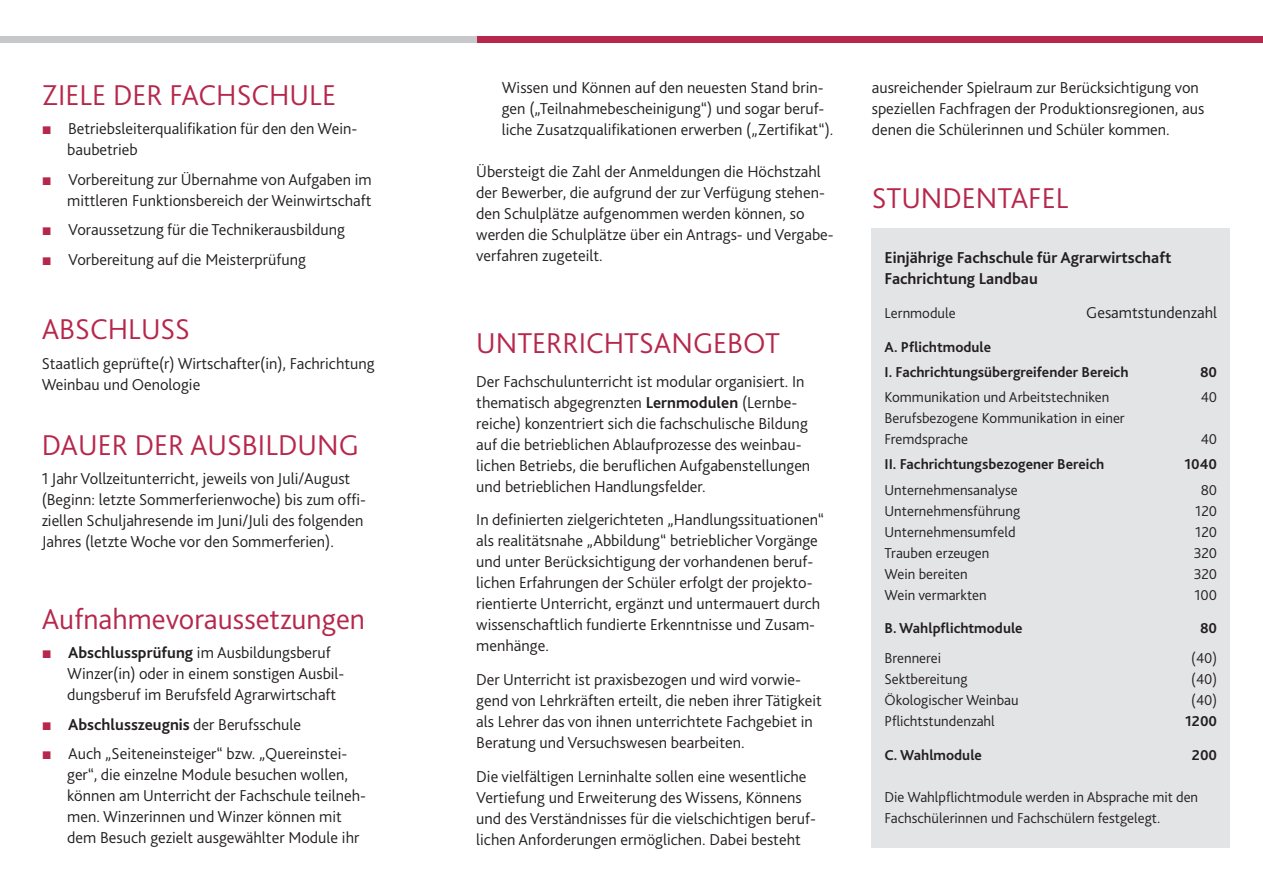
<style>
.page{position:relative;width:1263px;height:893px;background:#fff}
.page>*{position:absolute;margin:0;border:0;box-sizing:border-box;transform-origin:0 0}
.Text_normal{font:300 30px "Bliss 2";color:#b6274b}
.Überschrift{font:300 30px "Bliss 2";color:#b6274b}
.Text_normal-2{font:300 16.5px/21px "Bliss 2";color:#231f20}
.Text_normal-3{font:700 16.5px "Bliss 2";color:#231f20}
.Text_normal-4{font:300 15px/21px "Bliss 2";color:#231f20}
.Text_normal-5{font:700 15px "Bliss 2";color:#231f20}
.s1{font-family:"Arial";font-weight:400;color:#b6274b}
.s2{color:#b6274b}
.s3{font-weight:700;color:#b6274b}
.s4{font-weight:700}
.s5{font-weight:300}
</style>
<div class="page">
<div style="left:476px;top:36px;width:787px;height:6px;background:#b6274b"></div>
<div style="left:0;top:36px;width:476px;height:6px;background:#c7c8ca"></div>
<div style="left:872px;top:229px;width:358px;height:619px;background:#e3e4e6"></div>
<p class="Überschrift" style="left:42px;top:76px;width:296px">ZIELE DER FACHSCHULE</p>
<p class="Text_normal-2" style="left:67px;top:118px;width:292px;text-indent:-26px"><span class="s1">■</span><span class="s2">■</span> Betriebsleiterqualifikation für den den Wein&shy;baubetrieb</p>
<p class="Text_normal-2" style="left:42px;top:169px;width:332px;text-align:right"><span class="s1">■</span><span class="s2">■</span> Vorbereitung zur Übernahme von Aufgaben im mittleren Funktionsbereich der Weinwirtschaft</p>
<p class="Text_normal-2" style="left:42px;top:219px;width:305px"><span class="s1">■</span><span class="s2">■</span> Voraussetzung für die Technikerausbildung</p>
<p class="Text_normal-2" style="left:42px;top:249px;width:266px"><span class="s1">■</span><span class="s2">■</span> Vorbereitung auf die Meisterprüfung</p>
<p class="Text_normal" style="left:42px;top:311px;width:150px">ABSCHLUSS</p>
<p class="Text_normal-2" style="left:42px;top:353px;width:334px">Staatlich geprüfte(r) Wirtschafter(in), Fachrichtung<br>Weinbau und Oenologie</p>
<p class="Text_normal" style="left:42px;top:426px;width:319px">DAUER DER AUSBILDUNG</p>
<p class="Text_normal-2" style="left:42px;top:468px;width:326px">1 Jahr Vollzeitunterricht, jeweils von Juli/August (Beginn: letzte Sommerferienwoche) bis zum offi&shy;ziellen Schuljahresende im Juni/Juli des folgenden Jahres (letzte Woche vor den Sommerferien).</p>
<p class="Text_normal" style="left:42px;top:600px;width:325px">Aufnahmevoraussetzungen</p>
<p class="Text_normal-2" style="left:67px;top:642px;width:279px;text-indent:-26px"><span class="s1">■</span><span class="s3">■</span> <span class="s4">Abschlussprüfung</span> im Ausbildungsberuf<br>Winzer(in) oder in einem sonstigen Ausbil&shy;dungsberuf im Berufsfeld Agrarwirtschaft</p>
<p class="Text_normal-3" style="left:42px;top:714px;width:261px"><span class="s1">■</span><span class="s2">■</span> Abschlusszeugnis <span class="s5">der Berufsschule</span></p>
<p class="Text_normal-2" style="left:67px;top:743px;width:300px;text-indent:-26px"><span class="s1">■</span><span class="s2">■</span> Auch „Seiteneinsteiger“ bzw. „Quereinstei&shy;ger“, die einzelne Module besuchen wollen, können am Unterricht der Fachschule teilneh&shy;men. Winzerinnen und Winzer können mit dem Besuch gezielt ausgewählter Module ihr</p>
<p class="Text_normal-2" style="left:502px;top:76px;width:333px">Wissen und Können auf den neuesten Stand brin&shy;gen („Teilnahmebescheinigung“) und sogar beruf&shy;liche Zusatzqualifikationen erwerben („Zertifikat“).</p>
<p class="Text_normal-2" style="left:476px;top:160px;width:359px">Übersteigt die Zahl der Anmeldungen die Höchstzahl der Bewerber, die aufgrund der zur Verfügung stehen&shy;den Schulplätze aufgenommen werden können, so werden die Schulplätze über ein Antrags- und Vergabe&shy;verfahren zugeteilt.</p>
<p class="Text_normal" style="left:476px;top:324px;width:305px">UNTERRICHTSANGEBOT</p>
<p class="Text_normal-2" style="left:476px;top:370px;width:336px">Der Fachschulunterricht ist modular organisiert. In thematisch abgegrenzten <span class="s4">Lernmodulen</span> (Lernbe&shy;reiche) konzentriert sich die fachschulische Bildung auf die betrieblichen Ablaufprozesse des weinbau&shy;lichen Betriebs, die beruflichen Aufgabenstellungen und betrieblichen Handlungsfelder.</p>
<p class="Text_normal-2" style="left:476px;top:509px;width:349px">In definierten zielgerichteten „Handlungssituationen“ als realitätsnahe „Abbildung“ betrieblicher Vorgänge und unter Berücksichtigung der vorhandenen beruf&shy;lichen Erfahrungen der Schüler erfolgt der projekto&shy;rientierte Unterricht, ergänzt und untermauert durch wissenschaftlich fundierte Erkenntnisse und Zusam&shy;menhänge.</p>
<p class="Text_normal-2" style="left:476px;top:669px;width:347px">Der Unterricht ist praxisbezogen und wird vorwie&shy;gend von Lehrkräften erteilt, die neben ihrer Tätigkeit als Lehrer das von ihnen unterrichtete Fachgebiet in Beratung und Versuchswesen bearbeiten.</p>
<p class="Text_normal-2" style="left:476px;top:765px;width:341px">Die vielfältigen Lerninhalte sollen eine wesentliche Vertiefung und Erweiterung des Wissens, Könnens und des Verständnisses für die vielschichtigen beruf&shy;lichen Anforderungen ermöglichen. Dabei besteht</p>
<p class="Text_normal-2" style="left:872px;top:76px;width:334px">ausreichender Spielraum zur Berücksichtigung von speziellen Fachfragen der Produktionsregionen, aus denen die Schülerinnen und Schüler kommen.</p>
<p class="Text_normal" style="left:872px;top:179px;width:198px">STUNDENTAFEL</p>
<p class="Text_normal-3" style="left:884px;top:247px;width:288px">Einjährige Fachschule für Agrarwirtschaft</p>
<p class="Text_normal-3" style="left:884px;top:268px;width:155px">Fachrichtung Landbau</p>
<p class="Text_normal-4" style="left:884px;top:302px;width:73px">Lernmodule</p>
<p class="Text_normal-2" style="left:1086px;top:301px;width:132px">Gesamtstundenzahl</p>
<p class="Text_normal-5" style="left:884px;top:337px;width:108px">A. Pflichtmodule</p>
<p class="Text_normal-5" style="left:884px;top:363px;width:245px">I. Fachrichtungsübergreifender Bereich</p>
<p class="Text_normal-5" style="left:1200px;top:363px;width:19px">80</p>
<p class="Text_normal-4" style="left:884px;top:386px;width:226px">Kommunikation und Arbeitstechniken</p>
<p class="Text_normal-4" style="left:1201px;top:386px;width:18px">40</p>
<p class="Text_normal-4" style="left:884px;top:407px;width:242px">Berufsbezogene Kommunikation in einer<br>Fremdsprache</p>
<p class="Text_normal-4" style="left:1201px;top:428px;width:18px">40</p>
<p class="Text_normal-5" style="left:884px;top:455px;width:221px">II. Fachrichtungsbezogener Bereich</p>
<p class="Text_normal-5" style="left:1184px;top:455px;width:34px">1040</p>
<p class="Text_normal-4" style="left:884px;top:479px;width:135px">Unternehmensanalyse</p>
<p class="Text_normal-4" style="left:1201px;top:479px;width:18px">80</p>
<p class="Text_normal-4" style="left:884px;top:500px;width:137px">Unternehmensführung</p>
<p class="Text_normal-4" style="left:1195px;top:500px;width:23px">120</p>
<p class="Text_normal-4" style="left:884px;top:521px;width:133px">Unternehmensumfeld</p>
<p class="Text_normal-4" style="left:1195px;top:521px;width:23px">120</p>
<p class="Text_normal-4" style="left:884px;top:542px;width:106px">Trauben erzeugen</p>
<p class="Text_normal-4" style="left:1194px;top:542px;width:25px">320</p>
<p class="Text_normal-4" style="left:884px;top:563px;width:85px">Wein bereiten</p>
<p class="Text_normal-4" style="left:1194px;top:563px;width:25px">320</p>
<p class="Text_normal-4" style="left:884px;top:584px;width:104px">Wein vermarkten</p>
<p class="Text_normal-4" style="left:1194px;top:584px;width:24px">100</p>
<p class="Text_normal-5" style="left:884px;top:619px;width:140px">B. Wahlpflichtmodule</p>
<p class="Text_normal-5" style="left:1200px;top:619px;width:19px">80</p>
<p class="Text_normal-4" style="left:884px;top:647px;width:58px">Brennerei</p>
<p class="Text_normal-4" style="left:1191px;top:647px;width:27px">(40)</p>
<p class="Text_normal-4" style="left:884px;top:668px;width:84px">Sektbereitung</p>
<p class="Text_normal-4" style="left:1191px;top:668px;width:27px">(40)</p>
<p class="Text_normal-4" style="left:884px;top:689px;width:136px">Ökologischer Weinbau</p>
<p class="Text_normal-4" style="left:1191px;top:689px;width:27px">(40)</p>
<p class="Text_normal-4" style="left:884px;top:710px;width:112px">Pflichtstundenzahl</p>
<p class="Text_normal-5" style="left:1185px;top:712px;width:33px">1200</p>
<p class="Text_normal-5" style="left:884px;top:745px;width:99px">C. Wahlmodule</p>
<p class="Text_normal-5" style="left:1192px;top:745px;width:27px">200</p>
<p class="Text_normal-4" style="left:884px;top:786px;width:315px">Die Wahlpflichtmodule werden in Absprache mit den<br>Fachschülerinnen und Fachschülern festgelegt.</p>
</div>
